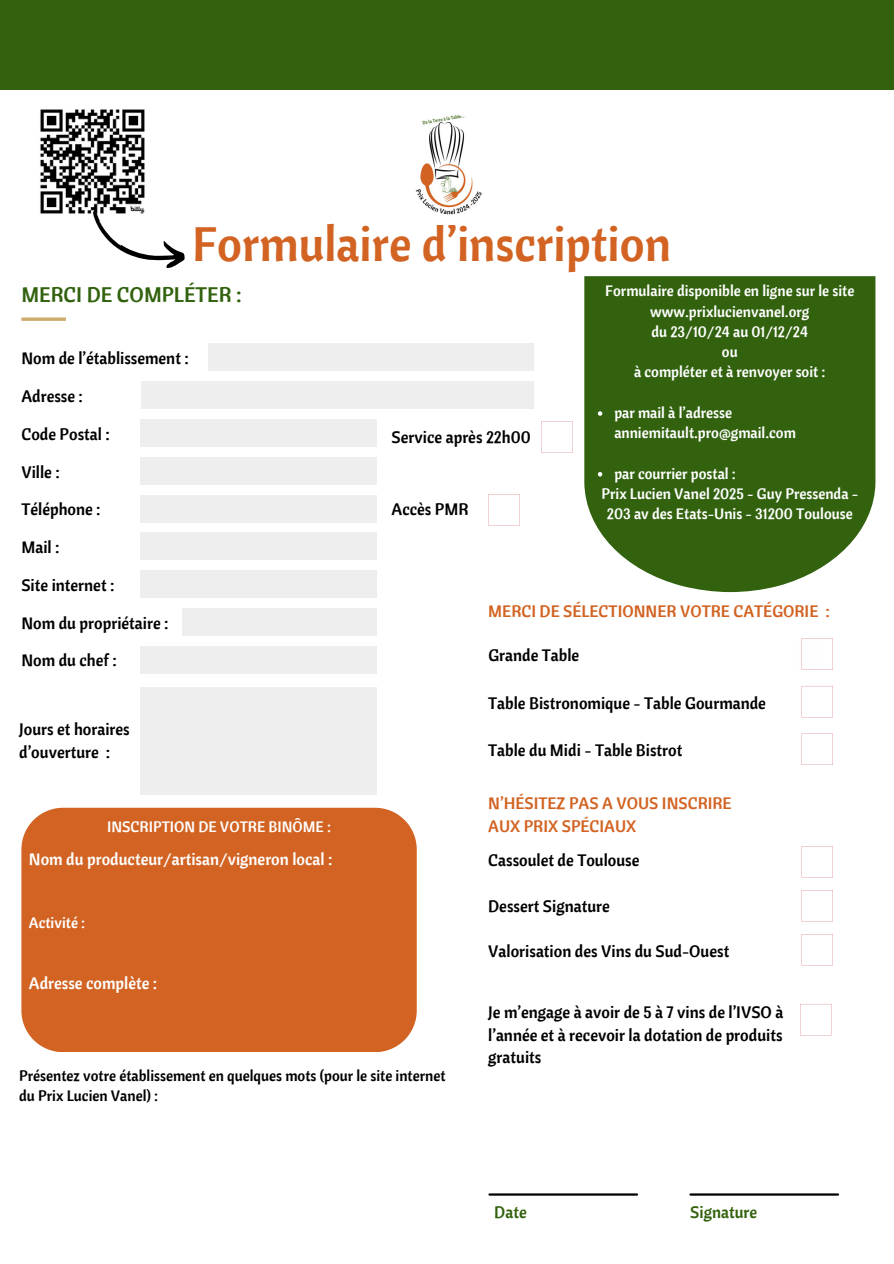
<style>
.page{position:relative;width:894px;height:1264px;background:#fff}
.page>*{position:absolute;margin:0;border:0;box-sizing:border-box;transform-origin:0 0}
.t1{font:48px "Cantora One";color:#d26322}
.t2{font:21px "Cantora One";color:#32620e}
.t3{font:16.5px/22.5px "Cantora One";color:#000;text-align:justify}
.t4{font:16.5px/22.5px "Cantora One";color:#d26322}
.t5{font:16.5px "Cantora One";color:#fefefe}
.t6{font:16.5px "Cantora One";color:#32620e}
.t7{font:15px/20.2px "Cantora One";color:#fff}
.t8{font:15px "Cantora One";color:#000}
.t9{font:15px "Cantora One";color:#fefefe}
</style>
<div class="page">
<div style="left:0;top:0;width:893px;height:89px;background:#32620e"></div>
<div style="left:208px;top:343px;width:325px;height:28px;background:#efeeef"></div>
<div style="left:141px;top:381px;width:392px;height:27px;background:#efeeef"></div>
<div style="left:141px;top:457px;width:236px;height:27px;background:#efeeef"></div>
<div style="left:141px;top:495px;width:236px;height:27px;background:#efeeef"></div>
<div style="left:141px;top:532px;width:236px;height:28px;background:#efeeef"></div>
<div style="left:141px;top:570px;width:236px;height:28px;background:#efeeef"></div>
<div style="left:182px;top:608px;width:195px;height:27px;background:#efeeef"></div>
<svg style="left:21px;top:317px;width:45px;height:4px"></svg>
<div style="left:141px;top:419px;width:236px;height:27px;background:#efeeef"></div>
<div style="left:141px;top:646px;width:236px;height:27px;background:#efeeef"></div>
<svg style="left:801px;top:638px;width:31px;height:31px"></svg>
<svg style="left:801px;top:686px;width:31px;height:31px"></svg>
<svg style="left:801px;top:733px;width:31px;height:32px"></svg>
<svg style="left:801px;top:846px;width:31px;height:31px"></svg>
<svg style="left:801px;top:890px;width:31px;height:31px"></svg>
<svg style="left:801px;top:934px;width:31px;height:31px"></svg>
<div style="left:21px;top:807px;width:395px;height:245px;background:#d26322"></div>
<hr style="left:489px;top:1193px;width:147px;height:2px;background:#000">
<hr style="left:690px;top:1193px;width:147px;height:2px;background:#000">
<svg style="left:584px;top:276px;width:291px;height:316px;background:#416d20"></svg>
<svg style="left:597px;top:411px;width:5px;height:5px"></svg>
<svg style="left:597px;top:472px;width:5px;height:4px"></svg>
<svg style="left:800px;top:1004px;width:31px;height:31px"></svg>
<svg style="left:488px;top:494px;width:31px;height:31px"></svg>
<div style="left:141px;top:687px;width:236px;height:107px;background:#efeeef"></div>
<svg style="left:541px;top:421px;width:31px;height:31px"></svg>
<img style="left:416px;top:114px;width:66px;height:101px">
<img style="left:40px;top:109px;width:105px;height:105px">
<svg style="left:83px;top:209px;width:102px;height:59px"></svg>
<p class="t1" style="left:192px;top:213px;width:480px">Formulaire d’inscription</p>
<p class="t2" style="left:21px;top:281px;width:222px">MERCI DE COMPLÉTER :</p>
<p class="t3" style="left:21px;top:347px;width:169px">Nom de l’établissement :</p>
<h2 class="t3" style="left:21px;top:384px;width:63px">Adresse :</h2>
<p class="t3" style="left:21px;top:422px;width:90px">Code Postal :</p>
<p class="t3" style="left:21px;top:460px;width:40px">Ville :</p>
<p class="t3" style="left:21px;top:498px;width:81px">Téléphone :</p>
<p class="t3" style="left:21px;top:535px;width:40px">Mail :</p>
<p class="t3" style="left:21px;top:573px;width:95px">Site internet :</p>
<p class="t3" style="left:21px;top:611px;width:149px">Nom du propriétaire :</p>
<p class="t3" style="left:21px;top:649px;width:97px">Nom du chef :</p>
<p class="t3" style="left:19px;top:717px;width:112px">Jours et horaires d’ouverture :</p>
<p class="t9" style="left:107px;top:817px;width:225px">INSCRIPTION DE VOTRE BINÔME :</p>
<p class="t5" style="left:29px;top:848px;width:305px">Nom du producteur/artisan/vigneron local :</p>
<p class="t9" style="left:29px;top:912px;width:58px">Activité :</p>
<p class="t5" style="left:29px;top:972px;width:130px">Adresse complète :</p>
<h3 class="t3" style="left:391px;top:425px;width:140px">Service après 22h00</h3>
<p class="t3" style="left:391px;top:498px;width:78px">Accès PMR</p>
<p class="t7" style="left:605px;top:281px;width:250px">Formulaire disponible en ligne sur le site</p>
<p class="t7" style="left:650px;top:301px;width:161px">www.prixlucienvanel.org</p>
<p class="t7" style="left:651px;top:321px;width:158px">du 23/10/24 au 01/12/24</p>
<h1 class="t7" style="left:721px;top:341px;width:17px">ou</h1>
<p class="t7" style="left:634px;top:362px;width:193px">à compléter et à renvoyer soit :</p>
<p class="t7" style="left:614px;top:402px;width:183px">par mail à l’adresse anniemitault.pro@gmail.com</p>
<p class="t7" style="left:614px;top:463px;width:123px">par courrier postal :</p>
<p class="t7" style="left:601px;top:483px;width:258px;text-align:center">Prix Lucien Vanel 2025 - Guy Pressenda -<br>203 av des Etats-Unis - 31200 Toulouse</p>
<p class="t4" style="left:488px;top:600px;width:343px">MERCI DE SÉLECTIONNER VOTRE CATÉGORIE :</p>
<p class="t3" style="left:488px;top:643px;width:92px">Grande Table</p>
<h3 class="t3" style="left:488px;top:691px;width:279px">Table Bistronomique - Table Gourmande</h3>
<p class="t3" style="left:488px;top:738px;width:196px">Table du Midi - Table Bistrot</p>
<p class="t4" style="left:488px;top:792px;width:245px">N’HÉSITEZ PAS A VOUS INSCRIRE<br>AUX PRIX SPÉCIAUX</p>
<p class="t3" style="left:488px;top:849px;width:153px">Cassoulet de Toulouse</p>
<p class="t3" style="left:488px;top:894px;width:123px">Dessert Signature</p>
<h3 class="t3" style="left:488px;top:939px;width:242px">Valorisation des Vins du Sud-Ouest</h3>
<p class="t8" style="left:19px;top:1065px;width:428px">Présentez votre établissement en quelques mots (pour le site internet</p>
<p class="t8" style="left:19px;top:1085px;width:140px">du Prix Lucien Vanel) :</p>
<p class="t3" style="left:488px;top:1001px;width:296px">Je m’engage à avoir de 5 à 7 vins de l’IVSO à l’année et à recevoir la dotation de produits gratuits</p>
<p class="t6" style="left:494px;top:1201px;width:34px">Date</p>
<p class="t6" style="left:690px;top:1201px;width:68px">Signature</p>
</div>
